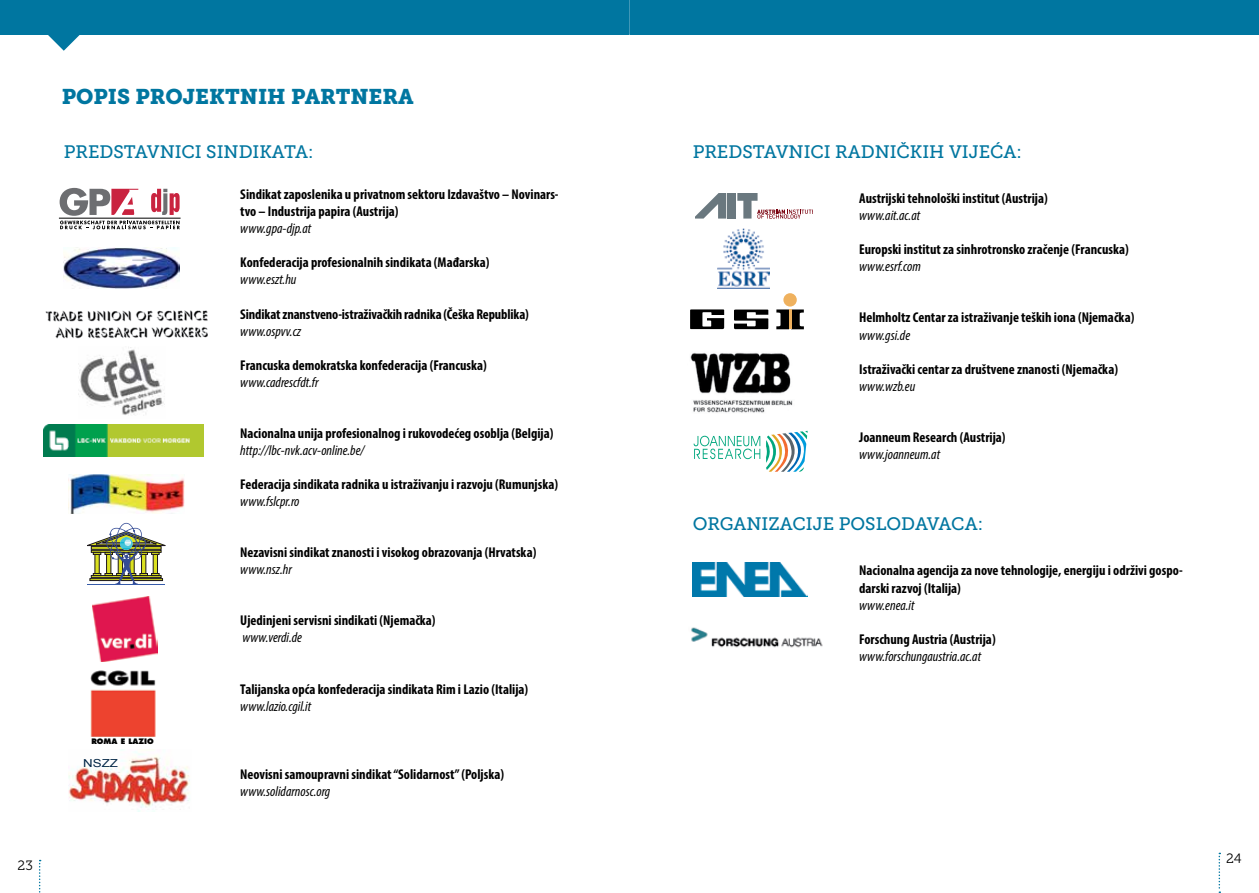
<style>
.page{position:relative;width:1259px;height:893px;background:#fff}
.page>*{position:absolute;margin:0;border:0;box-sizing:border-box;transform-origin:0 0}
.t1{font:21.15px "Museo Slab 900";color:#0076a0}
.t2{font:18px "Museo Slab 500";color:#0076a0}
.t3{font:700 condensed 14.25px/17.1px "Myriad Pro";color:#000}
.t4{font:italic condensed 14.25px "Myriad Pro";color:#000}
.t5{font:13.5px "Museo Slab 300";color:#000}
.t6{font:11.1px "Arial";color:#002444;scale:1.2 1}
.t7{font:800 7.35px "Futura Std";color:#000}
</style>
<div class="page">
<img style="left:63px;top:247px;width:116px;height:41px">
<img style="left:45px;top:310px;width:163px;height:29px">
<img style="left:78px;top:347px;width:87px;height:68px">
<img style="left:43px;top:425px;width:161px;height:32px">
<img style="left:69px;top:474px;width:116px;height:40px">
<svg style="left:87px;top:523px;width:78px;height:61px"></svg>
<hr style="left:87px;top:584px;width:78px;height:1px;background:#365ba9">
<img style="left:69px;top:749px;width:121px;height:63px">
<img style="left:90px;top:670px;width:66px;height:67px">
<svg style="left:0;top:0;width:1259px;height:51px"></svg>
<svg style="left:737px;top:193px;width:74px;height:26px"></svg>
<div style="left:727px;top:193px;width:9px;height:26px;background:#6a787f"></div>
<svg style="left:695px;top:193px;width:31px;height:26px"></svg>
<img style="left:717px;top:228px;width:53px;height:60px">
<svg style="left:690px;top:309px;width:34px;height:20px"></svg>
<svg style="left:734px;top:309px;width:34px;height:20px"></svg>
<svg style="left:776px;top:309px;width:28px;height:20px"></svg>
<div style="left:783px;top:293px;width:14px;height:14px;background:#efb15e;border-radius:50%"></div>
<hr style="left:789px;top:309px;width:2px;height:20px;background:#efb15e">
<img style="left:690px;top:352px;width:103px;height:61px">
<svg style="left:693px;top:430px;width:115px;height:42px"></svg>
<img style="left:692px;top:562px;width:115px;height:34px">
<img style="left:691px;top:627px;width:132px;height:21px">
<svg style="left:39px;top:860px;width:2px;height:33px"></svg>
<svg style="left:1218px;top:853px;width:2px;height:40px"></svg>
<hr style="left:59px;top:218px;width:122px;height:1px;background:#000">
<svg style="left:60px;top:188px;width:120px;height:41px"></svg>
<img style="left:93px;top:596px;width:65px;height:65px">
<p class="t5" style="left:18px;top:858px;width:17px">23</p>
<h1 class="t1" style="left:62px;top:84px;width:353px">POPIS PROJEKTNIH PARTNERA</h1>
<p class="t2" style="left:64px;top:142px;width:25px">PREDST</p>
<p class="t2" style="left:135px;top:142px;width:180px">AVNICI SINDIKATA:</p>
<p class="t3" style="left:240px;top:186px;width:320px">Sindikat zaposlenika u privatnom sektoru Izdavaštvo – Novinars&shy;tvo – Industrija papira (Austrija)</p>
<p class="t4" style="left:240px;top:220px;width:72px">www.gpa-djp.at</p>
<p class="t3" style="left:240px;top:254px;width:251px">Konfederacija profesionalnih sindikata (Mađarska)</p>
<p class="t4" style="left:240px;top:271px;width:58px">www.eszt.hu</p>
<p class="t3" style="left:240px;top:305px;width:290px">Sindikat znanstveno-istraživačkih radnika (Češka Republika)</p>
<p class="t4" style="left:240px;top:322px;width:62px">www.ospvv.cz</p>
<p class="t3" style="left:240px;top:356px;width:248px">Francuska demokratska konfederacija (Francuska)</p>
<p class="t4" style="left:240px;top:373px;width:80px">www.cadrescfdt.fr</p>
<p class="t3" style="left:240px;top:424px;width:315px">Nacionalna unija profesionalnog i rukovodećeg osoblja (Belgija)</p>
<p class="t4" style="left:240px;top:442px;width:126px">http://lbc-nvk.acv-online.be/</p>
<p class="t3" style="left:240px;top:475px;width:319px">Federacija sindikata radnika u istraživanju i razvoju (Rumunjska)</p>
<p class="t4" style="left:240px;top:493px;width:61px">www.fslcpr.ro</p>
<p class="t3" style="left:240px;top:544px;width:297px">Nezavisni sindikat znanosti i visokog obrazovanja (Hrvatska)</p>
<p class="t4" style="left:240px;top:561px;width:53px">www.nsz.hr</p>
<p class="t3" style="left:240px;top:612px;width:197px">Ujedinjeni servisni sindikati (Njemačka)</p>
<p class="t4" style="left:242px;top:629px;width:61px">www.verdi.de</p>
<p class="t7" style="left:91px;top:736px;width:64px">ROMA E LAZIO</p>
<p class="t6" style="left:83px;top:756px;width:30px">NSZZ</p>
<p class="t3" style="left:240px;top:680px;width:289px">Talijanska opća konfederacija sindikata Rim i Lazio (Italija)</p>
<p class="t4" style="left:240px;top:697px;width:72px">www.lazio.cgil.it</p>
<p class="t3" style="left:240px;top:765px;width:265px">Neovisni samoupravni sindikat “Solidarnost” (Poljska)</p>
<p class="t4" style="left:240px;top:782px;width:92px">www.solidarnosc.org</p>
<p class="t2" style="left:692px;top:142px;width:25px">PREDST</p>
<p class="t2" style="left:764px;top:142px;width:259px">AVNICI RADNIČKIH VIJEĆA:</p>
<p class="t3" style="left:859px;top:189px;width:190px">Austrijski tehnološki institut (Austrija)</p>
<p class="t4" style="left:859px;top:207px;width:63px">www.ait.ac.at</p>
<p class="t3" style="left:859px;top:240px;width:271px">Europski institut za sinhrotronsko zračenje (Francuska)</p>
<p class="t4" style="left:859px;top:258px;width:63px">www.esrf.com</p>
<p class="t3" style="left:859px;top:309px;width:277px">Helmholtz Centar za istraživanje teških iona (Njemačka)</p>
<p class="t4" style="left:859px;top:326px;width:53px">www.gsi.de</p>
<p class="t3" style="left:859px;top:360px;width:260px">Istraživački centar za društvene znanosti (Njemačka)</p>
<p class="t4" style="left:859px;top:378px;width:58px">www.wzb.eu</p>
<p class="t3" style="left:859px;top:429px;width:148px">Joanneum Research (Austrija)</p>
<p class="t4" style="left:859px;top:446px;width:82px">www.joanneum.at</p>
<p class="t2" style="left:692px;top:513px;width:159px">ORGANIZACIJE POS</p>
<p class="t2" style="left:875px;top:513px;width:109px">LODAVACA:</p>
<p class="t3" style="left:859px;top:562px;width:325px">Nacionalna agencija za nove tehnologije, energiju i održivi gospo&shy;darski razvoj (Italija)</p>
<p class="t4" style="left:859px;top:596px;width:57px">www.enea.it</p>
<p class="t3" style="left:859px;top:630px;width:138px">Forschung Austria (Austrija)</p>
<p class="t4" style="left:859px;top:648px;width:123px">www.forschungaustria.ac.at</p>
<p class="t5" style="left:1226px;top:851px;width:17px">24</p>
</div>
